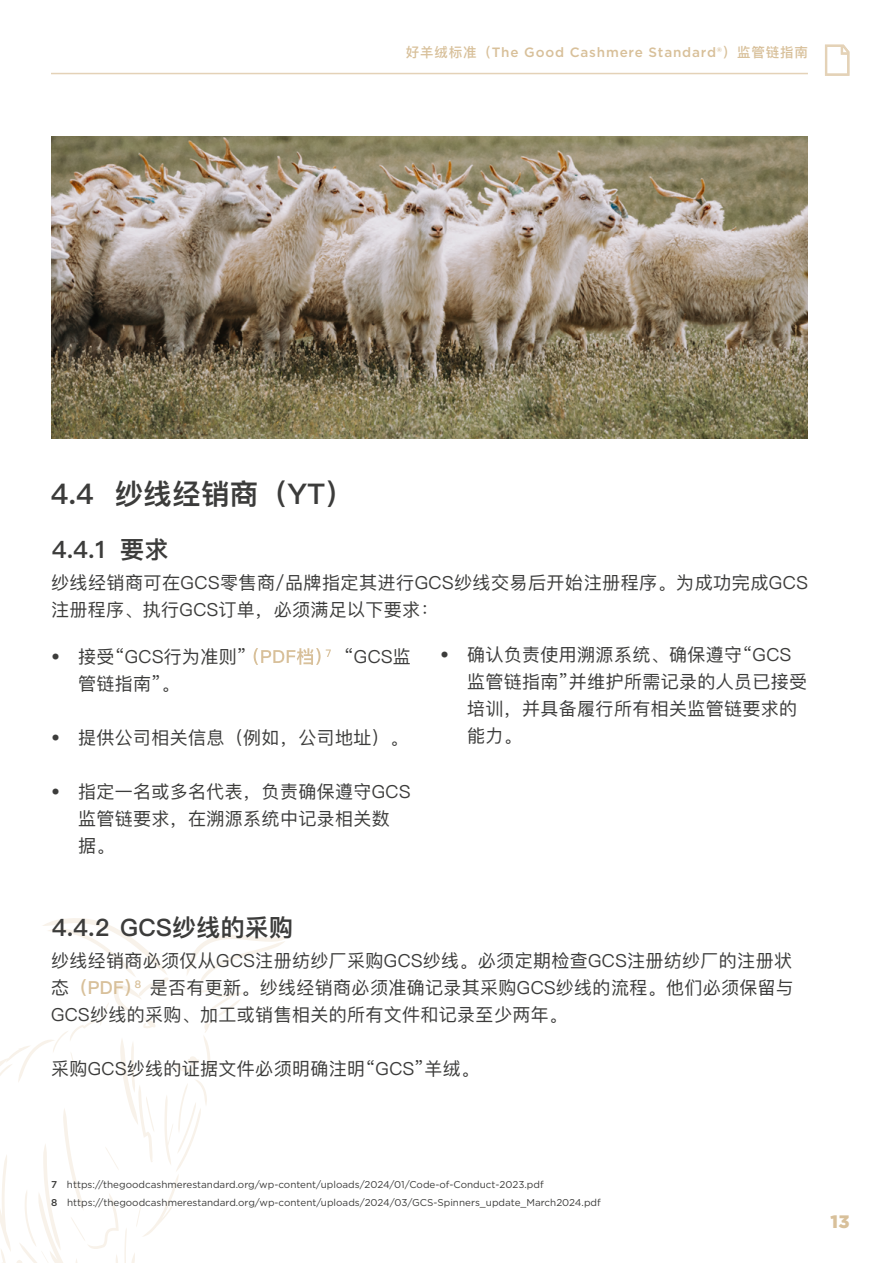
<style>
.page{position:relative;width:893px;height:1263px;background:#fff}
.page>*{position:absolute;margin:0;border:0;box-sizing:border-box;transform-origin:0 0}
.HEAD_2{font:600 28.5px "Ping Fang SC";letter-spacing:.01em;color:#3c3c3b}
.HEAD_3{font:600 24px "Ping Fang SC";letter-spacing:.01em;color:#3c3c3b}
.FLIEßTEXT{font:18px/27px "Ping Fang SC";letter-spacing:.02em;color:#3c3c3b}
.t1{font:900 18px "Gotham";color:#d8c09a}
.t2{font:500 13.5px "Gotham";letter-spacing:.06em;color:#d8c09a}
.fussnote{font:9.9px "Gotham";color:#3c3c3b}
.s1{font-family:"Ping Fang SC"}
.s2{font-family:"Ping Fang HK"}
.s3{font-weight:600;color:#d8c09a}
.s4{font-weight:500}
</style>
<div class="page">
<svg style="left:0;top:918px;width:289px;height:345px"></svg>
<svg style="left:825px;top:45px;width:24px;height:31px"></svg>
<hr style="left:51px;top:73px;width:757px;height:1px;background:#e4d2b7">
<img style="left:51px;top:136px;width:757px;height:302px">
<svg style="left:254px;top:648px;width:77px;height:17px"></svg>
<p class="t2" style="left:406px;top:43px;width:403px"><span class="s1">好羊绒标准</span><span class="s2">（</span>The Good Cashmere Standard®<span class="s2">）</span><span class="s1">监管链指南</span></p>
<p class="HEAD_2" style="left:51px;top:476px;width:304px">4.4 纱线经销商（YT）</p>
<p class="HEAD_3" style="left:52px;top:535px;width:118px">4.4.1 要求</p>
<p class="FLIEßTEXT" style="left:51px;top:569px;width:758px">纱线经销商可在GCS零售商/品牌指定其进行GCS纱线交易后开始注册程序。为成功完成GCS注册程序、执行GCS订单，必须满足以下要求：</p>
<p class="FLIEßTEXT" style="left:51px;top:643px;width:197px">• 接受“GCS行为准则”</p>
<p class="FLIEßTEXT" style="left:344px;top:643px;width:69px">“GCS监</p>
<p class="FLIEßTEXT" style="left:78px;top:670px;width:103px">管链指南”。</p>
<p class="FLIEßTEXT" style="left:51px;top:724px;width:359px">• 提供公司相关信息（例如，公司地址）。</p>
<p class="FLIEßTEXT" style="left:78px;top:778px;width:334px;text-indent:-27px">• 指定一名或多名代表，负责确保遵守GCS监管链要求，在溯源系统中记录相关数据。</p>
<p class="HEAD_3" style="left:52px;top:913px;width:243px">4.4.2 GCS纱线的采购</p>
<p class="FLIEßTEXT" style="left:467px;top:641px;width:342px;text-indent:-27px">• 确认负责使用溯源系统、确保遵守“GCS监管链指南”并维护所需记录的人员已接受培训，并具备履行所有相关监管链要求的能力。</p>
<p class="FLIEßTEXT" style="left:51px;top:947px;width:745px">纱线经销商必须仅从GCS注册纺纱厂采购GCS纱线。必须定期检查GCS注册纺纱厂的注册状态<span class="s3">（PDF）</span><sup>8</sup> 是否有更新。纱线经销商必须准确记录其采购GCS纱线的流程。他们必须保留与<br>GCS纱线的采购、加工或销售相关的所有文件和记录至少两年。</p>
<p class="FLIEßTEXT" style="left:51px;top:1055px;width:430px">采购GCS纱线的证据文件必须明确注明“GCS”羊绒。</p>
<p class="fussnote" style="left:51px;top:1178px;width:494px"><span class="s4">7</span> https://thegoodcashmerestandard.org/wp-content/uploads/2024/01/Code-of-Conduct-2023.pdf</p>
<p class="fussnote" style="left:51px;top:1196px;width:551px"><span class="s4">8</span> https://thegoodcashmerestandard.org/wp-content/uploads/2024/03/GCS-Spinners_update_March2024.pdf</p>
<p class="t1" style="left:830px;top:1209px;width:21px">13</p>
</div>
